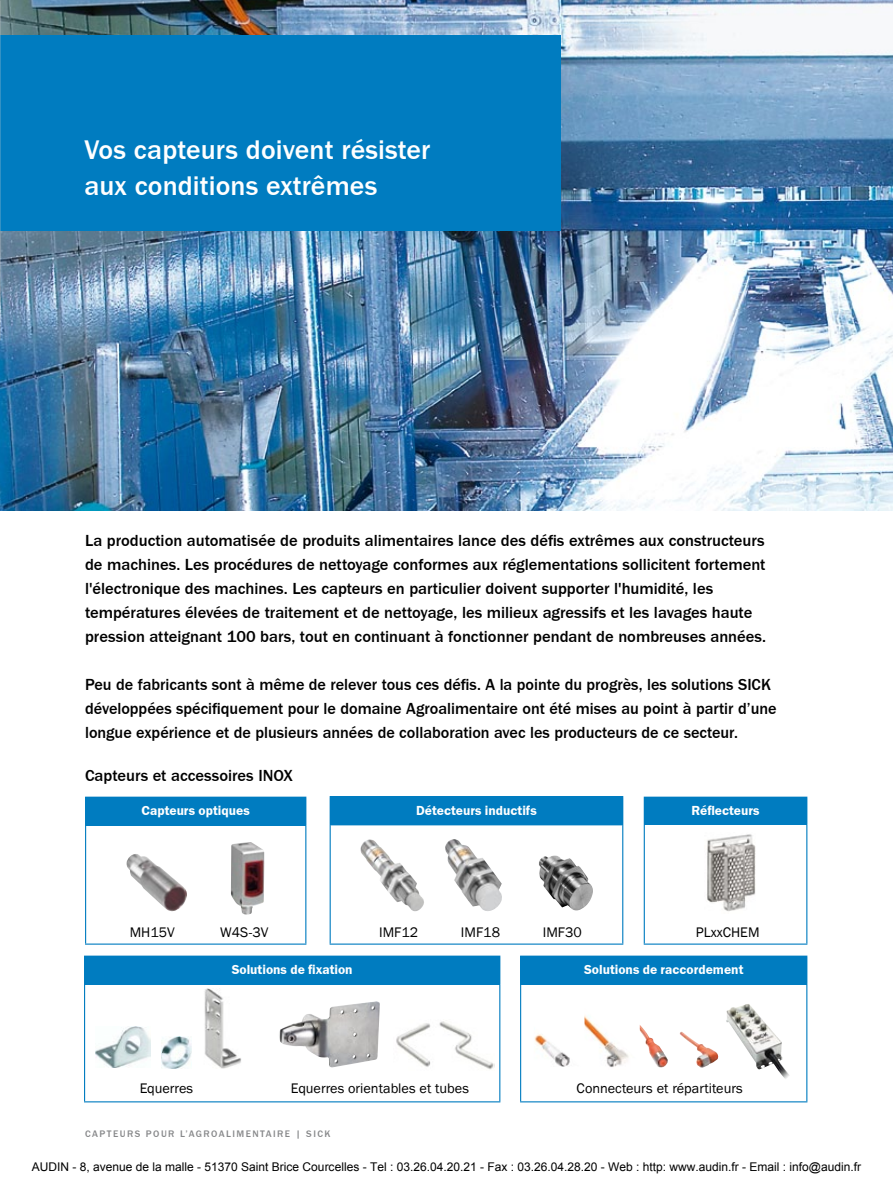
<style>
.page{position:relative;width:893px;height:1188px;background:#fff}
.page>*{position:absolute;margin:0;border:0;box-sizing:border-box;transform-origin:0 0}
.t1{font:500 27.75px/36px "SICK Franklin";letter-spacing:.005em;color:#fff}
.t2{font:500 16.5px/24px "SICK Franklin";color:#000}
.t3{font:14.25px "SICK Franklin";color:#000}
.t4{font:700 13.5px "SICK Franklin";color:#fff}
.t5{font:12px "Arial";color:#000}
.t6{font:500 9.75px "SICK Franklin";letter-spacing:.15em;color:#87888a}
</style>
<div class="page">
<img style="left:360px;top:839px;width:64px;height:73px">
<img style="left:445px;top:839px;width:57px;height:72px">
<img style="left:539px;top:855px;width:54px;height:56px">
<img style="left:126px;top:854px;width:61px;height:57px">
<img style="left:231px;top:842px;width:33px;height:73px">
<img style="left:707px;top:834px;width:49px;height:78px">
<img style="left:279px;top:1001px;width:101px;height:66px">
<img style="left:204px;top:989px;width:37px;height:80px">
<img style="left:95px;top:1026px;width:56px;height:41px">
<img style="left:396px;top:1021px;width:99px;height:49px">
<img style="left:648px;top:1035px;width:20px;height:33px">
<img style="left:680px;top:1032px;width:38px;height:36px">
<img style="left:534px;top:1034px;width:36px;height:33px">
<img style="left:726px;top:1004px;width:22px;height:22px">
<img style="left:584px;top:1015px;width:64px;height:53px">
<img style="left:161px;top:1036px;width:30px;height:33px">
<img style="left:0;top:0;width:893px;height:510px">
<div style="left:0;top:35px;width:561px;height:195px;background:#007cc0"></div>
<div style="left:86px;top:797px;width:220px;height:28px;background:#007cc0"></div>
<hr style="left:86px;top:825px;width:219px;height:1px;background:#007cc0">
<hr style="left:85px;top:797px;width:221px;height:1px;background:#007cc0">
<svg style="left:85px;top:798px;width:1px;height:27px"></svg>
<hr style="left:85px;top:825px;width:1px;height:119px;background:#007cc0">
<hr style="left:305px;top:825px;width:1px;height:119px;background:#007cc0">
<hr style="left:85px;top:944px;width:221px;height:1px;background:#007cc0">
<div style="left:330px;top:797px;width:293px;height:28px;background:#007cc0"></div>
<hr style="left:331px;top:825px;width:291px;height:1px;background:#007cc0">
<hr style="left:330px;top:796px;width:293px;height:1px;background:#007cc0">
<hr style="left:330px;top:825px;width:1px;height:119px;background:#007cc0">
<hr style="left:622px;top:825px;width:1px;height:119px;background:#007cc0">
<hr style="left:330px;top:944px;width:293px;height:1px;background:#007cc0">
<div style="left:644px;top:797px;width:163px;height:27px;background:#007cc0"></div>
<hr style="left:645px;top:824px;width:161px;height:1px;background:#007cc0">
<hr style="left:644px;top:824px;width:1px;height:120px;background:#007cc0">
<hr style="left:806px;top:824px;width:1px;height:120px;background:#007cc0">
<hr style="left:644px;top:944px;width:163px;height:1px;background:#007cc0">
<div style="left:85px;top:956px;width:415px;height:28px;background:#007cc0"></div>
<hr style="left:85px;top:984px;width:414px;height:1px;background:#007cc0">
<hr style="left:84px;top:956px;width:416px;height:1px;background:#007cc0">
<svg style="left:84px;top:957px;width:1px;height:27px"></svg>
<hr style="left:84px;top:984px;width:1px;height:117px;background:#007cc0">
<hr style="left:499px;top:984px;width:1px;height:117px;background:#007cc0">
<hr style="left:84px;top:1101px;width:416px;height:1px;background:#007cc0">
<div style="left:521px;top:956px;width:286px;height:28px;background:#007cc0"></div>
<hr style="left:520px;top:985px;width:1px;height:116px;background:#007cc0">
<hr style="left:806px;top:985px;width:1px;height:116px;background:#007cc0">
<hr style="left:520px;top:1101px;width:287px;height:1px;background:#007cc0">
<hr style="left:520px;top:956px;width:287px;height:1px;background:#007cc0">
<svg style="left:520px;top:957px;width:1px;height:27px"></svg>
<hr style="left:520px;top:984px;width:287px;height:1px;background:#007cc0">
<h1 class="t1" style="left:84px;top:133px;width:348px">Vos capteurs doivent résister aux conditions extrêmes</h1>
<p class="t2" style="left:85px;top:528px;width:683px">La production automatisée de produits alimentaires lance des défis extrêmes aux constructeurs de machines. Les procédures de nettoyage conformes aux réglementations sollicitent fortement l'électronique des machines. Les capteurs en particulier doivent supporter l'humidité, les températures élevées de traitement et de nettoyage, les milieux agressifs et les lavages haute pression atteignant 100 bars, tout en continuant à fonctionner pendant de nombreuses années.</p>
<p class="t2" style="left:85px;top:672px;width:693px">Peu de fabricants sont à même de relever tous ces défis. A la pointe du progrès, les solutions SICK développées spécifiquement pour le domaine Agroalimentaire ont été mises au point à partir d’une longue expérience et de plusieurs années de collaboration avec les producteurs de ce secteur.</p>
<p class="t2" style="left:85px;top:764px;width:209px">Capteurs et accessoires INOX</p>
<p class="t4" style="left:142px;top:803px;width:110px">Capteurs optiques</p>
<p class="t4" style="left:416px;top:802px;width:122px">Détecteurs inductifs</p>
<p class="t4" style="left:691px;top:802px;width:70px">Réflecteurs</p>
<p class="t3" style="left:130px;top:924px;width:47px">MH15V</p>
<p class="t3" style="left:220px;top:924px;width:50px">W4S-3V</p>
<p class="t3" style="left:379px;top:924px;width:41px">IMF12</p>
<p class="t3" style="left:461px;top:924px;width:41px">IMF18</p>
<p class="t3" style="left:543px;top:924px;width:41px">IMF30</p>
<p class="t3" style="left:696px;top:924px;width:65px">PLxxCHEM</p>
<p class="t4" style="left:232px;top:962px;width:123px">Solutions de fixation</p>
<p class="t4" style="left:584px;top:962px;width:161px">Solutions de raccordement</p>
<p class="t3" style="left:140px;top:1080px;width:55px">Equerres</p>
<p class="t3" style="left:291px;top:1080px;width:179px">Equerres orientables et tubes</p>
<p class="t3" style="left:577px;top:1080px;width:168px">Connecteurs et répartiteurs</p>
<p class="t6" style="left:85px;top:1128px;width:155px">Cap teurs pour l’Agroalime</p>
<p class="t6" style="left:252px;top:1128px;width:80px">ntai re | SICK</p>
<p class="t5" style="left:32px;top:1159px;width:831px">AUDIN - 8, avenue de la malle - 51370 Saint Brice Courcelles - Tel : 03.26.04.20.21 - Fax : 03.26.04.28.20 - Web : http: www.audin.fr - Email : info@audin.fr</p>
</div>
